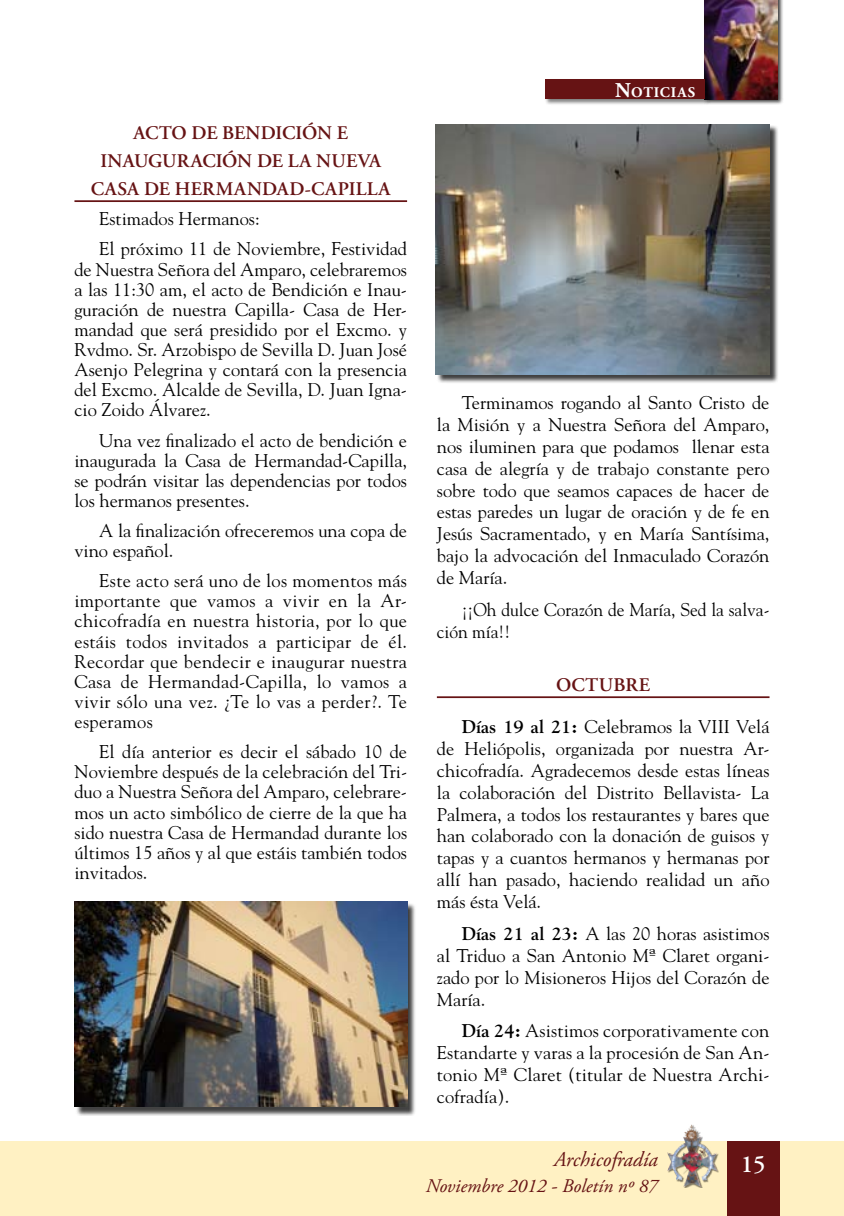
<style>
.page{position:relative;width:844px;height:1216px;background:#fff}
.page>*{position:absolute;margin:0;border:0;box-sizing:border-box;transform-origin:0 0}
.t1{font:600 24.5px "Adobe Garamond Pro";color:#fff}
.t2{font:italic 21px "Adobe Garamond Pro";color:#661314}
.t3{font:600 19.25px/28px "Adobe Garamond Pro";letter-spacing:.01em;color:#661314;text-align:center}
.t4{font:italic 19.25px "Adobe Garamond Pro";color:#661314}
.t5{font:18.38px/20.1px "Goudy";color:#000;text-align:justify}
.t6{font:18.38px/21.9px "Goudy";color:#000;scale:.95 1}
.t7{font:700 14.7px "Adobe Garamond Pro";letter-spacing:.065em;color:#fff}
.s1{font-size:21px}
.s2{font-weight:700}
</style>
<div class="page">
<div style="left:0;top:1141px;width:843px;height:74px;background:#fff1c3"></div>
<div style="left:726px;top:1141px;width:52px;height:74px;background:#661314"></div>
<div style="left:667px;top:1124px;width:51px;height:64px;background:#000;opacity:.5"></div>
<img style="left:667px;top:1124px;width:27px;height:62px">
<div style="left:703px;top:0;width:80px;height:105px;background:#000;opacity:.75"></div>
<img style="left:704px;top:0;width:73px;height:99px">
<hr style="left:437px;top:696px;width:332px;height:2px;background:#661314">
<div style="left:544px;top:78px;width:166px;height:27px;background:#000;opacity:.5"></div>
<div style="left:545px;top:79px;width:159px;height:20px;background:#661314"></div>
<hr style="left:74px;top:200px;width:333px;height:2px;background:#661314">
<div style="left:75px;top:902px;width:341px;height:214px;background:#000;opacity:.75"></div>
<img style="left:74px;top:901px;width:333px;height:205px">
<div style="left:436px;top:125px;width:342px;height:259px;background:#000;opacity:.75"></div>
<img style="left:435px;top:124px;width:334px;height:251px">
<p class="t3" style="left:91px;top:119px;width:301px">ACTO DE BENDICIÓN E<br>INAUGURACIÓN DE LA NUEVA<br>CASA DE HERMANDAD-CAPILLA</p>
<p class="t5" style="left:99px;top:203px;width:309px;line-height:30.1px">Estimados Hermanos:<br>El próximo 11 de Noviembre, Festividad</p>
<p class="t5" style="left:74px;top:258px;width:334px">de Nuestra Señora del Amparo, celebraremos a las 11:30 am, el acto de Bendición e Inau&shy;guración de nuestra Capilla- Casa de Her&shy;mandad que será presidido por el Excmo. y Rvdmo. Sr. Arzobispo de Sevilla D. Juan José Asenjo Pelegrina y contará con la presencia del Excmo. Alcalde de Sevilla, D. Juan Igna&shy;cio Zoido Álvarez.</p>
<p class="t5" style="left:74px;top:429px;width:334px;text-indent:25px">Una vez finalizado el acto de bendición e inaugurada la Casa de Hermandad-Capilla, se podrán visitar las dependencias por todos los hermanos presentes.</p>
<p class="t5" style="left:74px;top:520px;width:334px;text-indent:25px">A la finalización ofreceremos una copa de vino español.</p>
<p class="t5" style="left:74px;top:570px;width:334px;text-indent:25px">Este acto será uno de los momentos más importante que vamos a vivir en la Ar&shy;chicofradía en nuestra historia, por lo que estáis todos invitados a participar de él.<br>Recordar que bendecir e inaugurar nuestra Casa de Hermandad-Capilla, lo vamos a vivir sólo una vez. ¿Te lo vas a perder?. Te esperamos</p>
<p class="t5" style="left:74px;top:741px;width:334px;text-indent:25px">El día anterior es decir el sábado 10 de Noviembre después de la celebración del Tri&shy;duo a Nuestra Señora del Amparo, celebrare&shy;mos un acto simbólico de cierre de la que ha sido nuestra Casa de Hermandad durante los últimos 15 años y al que estáis también todos invitados.</p>
<p class="t7" style="left:615px;top:84px;width:81px"><span class="s1">N</span>OTICIAS</p>
<p class="t5" style="left:437px;top:391px;width:334px;line-height:21.9px;text-indent:25px">Terminamos rogando al Santo Cristo de la Misión y a Nuestra Señora del Amparo, nos iluminen para que podamos llenar esta casa de alegría y de trabajo constante pero sobre todo que seamos capaces de hacer de estas paredes un lugar de oración y de fe en Jesús Sacramentado, y en María Santísima, bajo la advocación del Inmaculado Corazón de María.</p>
<p class="t6" style="left:437px;top:598px;width:351px;text-indent:25px">¡¡Oh dulce Corazón de María, Sed la salva&shy;ción mía!!</p>
<p class="t3" style="left:556px;top:671px;width:95px">OCTUBRE</p>
<p class="t5" style="left:437px;top:715px;width:334px;line-height:21.9px;text-indent:25px"><span class="s2">Días 19 al 21:</span> Celebramos la VIII Velá de Heliópolis, organizada por nuestra Ar&shy;chicofradía. Agradecemos desde estas líneas la colaboración del Distrito Bellavista- La Palmera, a todos los restaurantes y bares que han colaborado con la donación de guisos y tapas y a cuantos hermanos y hermanas por allí han pasado, haciendo realidad un año más ésta Velá.</p>
<p class="t5" style="left:437px;top:922px;width:334px;line-height:21.9px;text-indent:25px"><span class="s2">Días 21 al 23:</span> A las 20 horas asistimos al Triduo a San Antonio Mª Claret organi&shy;zado por lo Misioneros Hijos del Corazón de María.</p>
<p class="t5" style="left:437px;top:1019px;width:334px;line-height:21.9px;text-indent:25px"><span class="s2">Día 24:</span> Asistimos corporativamente con Estandarte y varas a la procesión de San An&shy;tonio Mª Claret (titular de Nuestra Archi&shy;cofradía).</p>
<p class="t2" style="left:553px;top:1146px;width:106px">Archicofradía</p>
<p class="t4" style="left:425px;top:1174px;width:234px">Noviembre 2012 - Boletín nº 87</p>
<h1 class="t1" style="left:740px;top:1150px;width:26px">15</h1>
</div>
